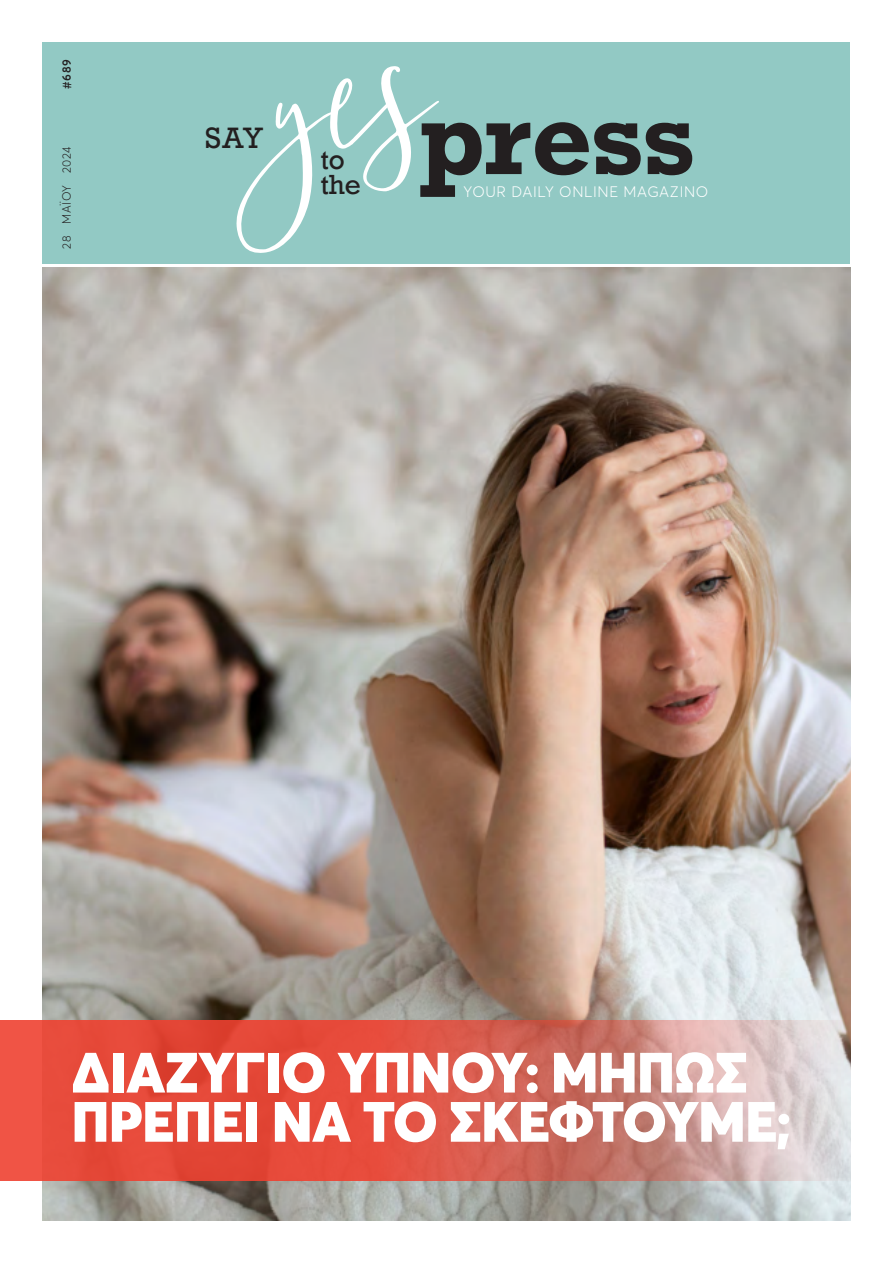
<style>
.page{position:relative;width:893px;height:1263px;background:#fff}
.page>*{position:absolute;margin:0;border:0;box-sizing:border-box;transform-origin:0 0}
.t1{font:700 98.7px "Rockwell";letter-spacing:-.005em;color:#231f20}
.t2{font:900 55.95px/49.2px "Averta";letter-spacing:-.005em;color:#fff}
.t3{font:27.75px "Rockwell";color:#231f20}
.t4{font:25.95px/25.3px "Rockwell";color:#231f20}
.t5{font:300 15px "Averta";letter-spacing:.045em;color:#fff}
.t6{font:300 12px "Averta";letter-spacing:.055em;color:#231f20;scale:.96 1}
.t7{font:600 12px "Averta";color:#231f20;scale:.96 1}
</style>
<div class="page">
<div style="left:43px;top:43px;width:807px;height:221px;background:#92c9c4"></div>
<img style="left:43px;top:268px;width:807px;height:952px">
<svg style="left:0;top:1020px;width:850px;height:161px;background:#dc695d"></svg>
<svg style="left:236px;top:66px;width:203px;height:187px"></svg>
<p class="t7" style="left:59px;top:89px;width:32px;rotate:-90deg">#689</p>
<p class="t6" style="left:59px;top:249px;width:108px;rotate:-90deg">28 ΜΑΪΟΥ 2024</p>
<p class="t3" style="left:205px;top:120px;width:60px">SAY</p>
<p class="t4" style="left:321px;top:147px;width:42px">to the</p>
<h1 class="t1" style="left:419px;top:74px;width:277px">press</h1>
<p class="t5" style="left:464px;top:182px;width:246px">YOUR DAILY ONLINE MAGAZINO</p>
<p class="t2" style="left:72px;top:1047px;width:721px">ΔΙΑΖΎΓΙΟ ΎΠΝΟΥ: ΜΉΠΩΣ<br>ΠΡΈΠΕΙ ΝΑ ΤΟ ΣΚΕΦΤΟΎΜΕ;</p>
</div>
